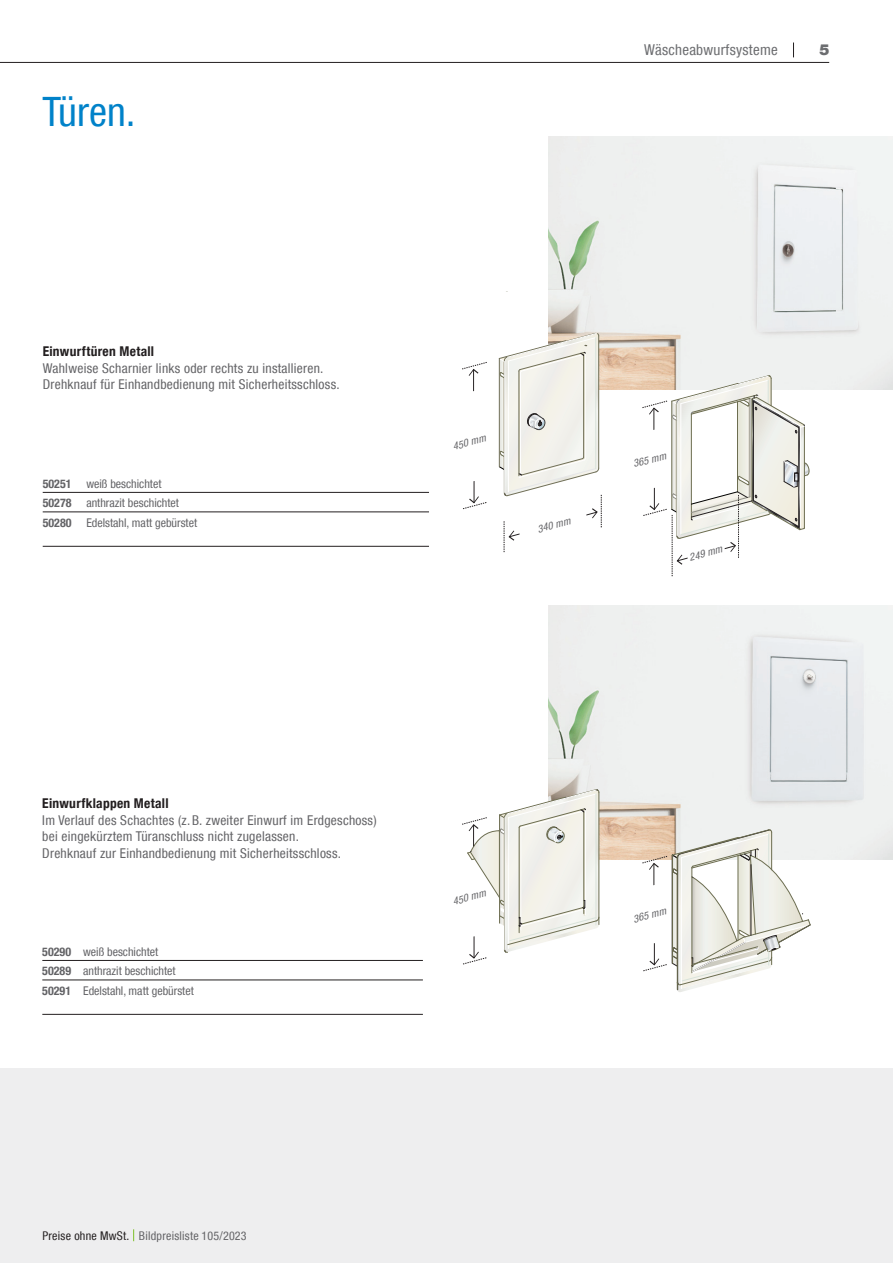
<style>
.page{position:relative;width:893px;height:1263px;background:#fff}
.page>*{position:absolute;margin:0;border:0;box-sizing:border-box;transform-origin:0 0}
.t1{font:condensed 40.5px "Helvetica Neue LT Com";color:#0082c9}
.t2{font:condensed 15px "Helvetica Neue LT Com";letter-spacing:.02em;color:#6c6d70}
.t3{font:900 15px "Helvetica Neue LT Com";color:#6c6d70}
.t4{font:condensed 13.5px/16.5px "Helvetica Neue LT Com";letter-spacing:.02em;color:#636366}
.t5{font:700 condensed 13.5px "Helvetica Neue LT Com";letter-spacing:.02em;color:#231f20}
.t6{font:condensed 12px/19.5px "Helvetica Neue LT Com";color:#636366}
.t7{font:condensed 12px "Helvetica Neue LT Com";letter-spacing:.02em;color:#636366}
.t8{font:italic condensed 10.5px "Helvetica Neue LT Com";color:#636366}
.s1{font-weight:700}
.s2{color:#231f20}
</style>
<div class="page">
<div style="left:0;top:1068px;width:893px;height:195px;background:#eeeeef"></div>
<img style="left:548px;top:136px;width:345px;height:253px">
<img style="left:548px;top:606px;width:345px;height:253px">
<svg style="left:463px;top:481px;width:24px;height:28px"></svg>
<svg style="left:462px;top:362px;width:25px;height:29px"></svg>
<svg style="left:499px;top:333px;width:103px;height:219px"></svg>
<svg style="left:642px;top:375px;width:168px;height:201px"></svg>
<svg style="left:462px;top:789px;width:138px;height:175px"></svg>
<svg style="left:642px;top:829px;width:169px;height:163px"></svg>
<hr style="left:42px;top:960px;width:381px;height:1px;background:#231f20">
<hr style="left:42px;top:980px;width:381px;height:1px;background:#231f20">
<hr style="left:42px;top:1014px;width:381px;height:1px;background:#231f20">
<hr style="left:43px;top:492px;width:386px;height:1px;background:#231f20">
<hr style="left:43px;top:512px;width:386px;height:1px;background:#231f20">
<hr style="left:43px;top:546px;width:386px;height:1px;background:#231f20">
<svg style="left:793px;top:43px;width:1px;height:14px"></svg>
<hr style="left:0;top:62px;width:829px;height:1px;background:#231f20">
<svg style="left:133px;top:1229px;width:1px;height:12px"></svg>
<h1 class="t1" style="left:43px;top:88px;width:94px">Türen.</h1>
<p class="t5" style="left:43px;top:344px;width:113px">Einwurftüren Metall</p>
<p class="t4" style="left:43px;top:360px;width:298px">Wahlweise Scharnier links oder rechts zu installieren.<br>Drehknauf für Einhandbedienung mit Sicherheitsschloss.</p>
<p class="t6" style="left:43px;top:473px;width:156px"><span class="s1">50251</span> weiß beschichtet<br><span class="s1">50278</span> anthrazit beschichtet<br><span class="s1">50280</span> Edelstahl, matt gebürstet</p>
<p class="t2" style="left:644px;top:41px;width:135px">Wäscheabwurfsysteme</p>
<p class="t3" style="left:819px;top:40px;width:12px">5</p>
<p class="t8" style="left:451px;top:440px;width:35px;rotate:-15deg">450 mm</p>
<p class="t8" style="left:536px;top:523px;width:35px;rotate:-15deg">340 mm</p>
<p class="t8" style="left:631px;top:458px;width:35px;rotate:-15deg">365 mm</p>
<p class="t8" style="left:688px;top:551px;width:35px;rotate:-15deg">249 mm</p>
<p class="t5" style="left:42px;top:795px;width:128px">Einwurfklappen Metall</p>
<p class="t4" style="left:42px;top:811px;width:336px">Im Verlauf des Schachtes (z. B. zweiter Einwurf im Erdgeschoss) bei eingekürztem Türanschluss nicht zugelassen.<br>Drehknauf zur Einhandbedienung mit Sicherheitsschloss.</p>
<p class="t6" style="left:42px;top:941px;width:153px"><span class="s1">50290</span> weiß beschichtet<br><span class="s1">50289</span> anthrazit beschichtet<br><span class="s1">50291</span> Edelstahl, matt gebürstet</p>
<p class="t8" style="left:451px;top:895px;width:35px;rotate:-15deg">450 mm</p>
<p class="t7" style="left:43px;top:1229px;width:205px"><span class="s2">Preise ohne MwSt.</span> Bildpreisliste 105/2023</p>
<p class="t8" style="left:631px;top:913px;width:35px;rotate:-15deg">365 mm</p>
</div>
